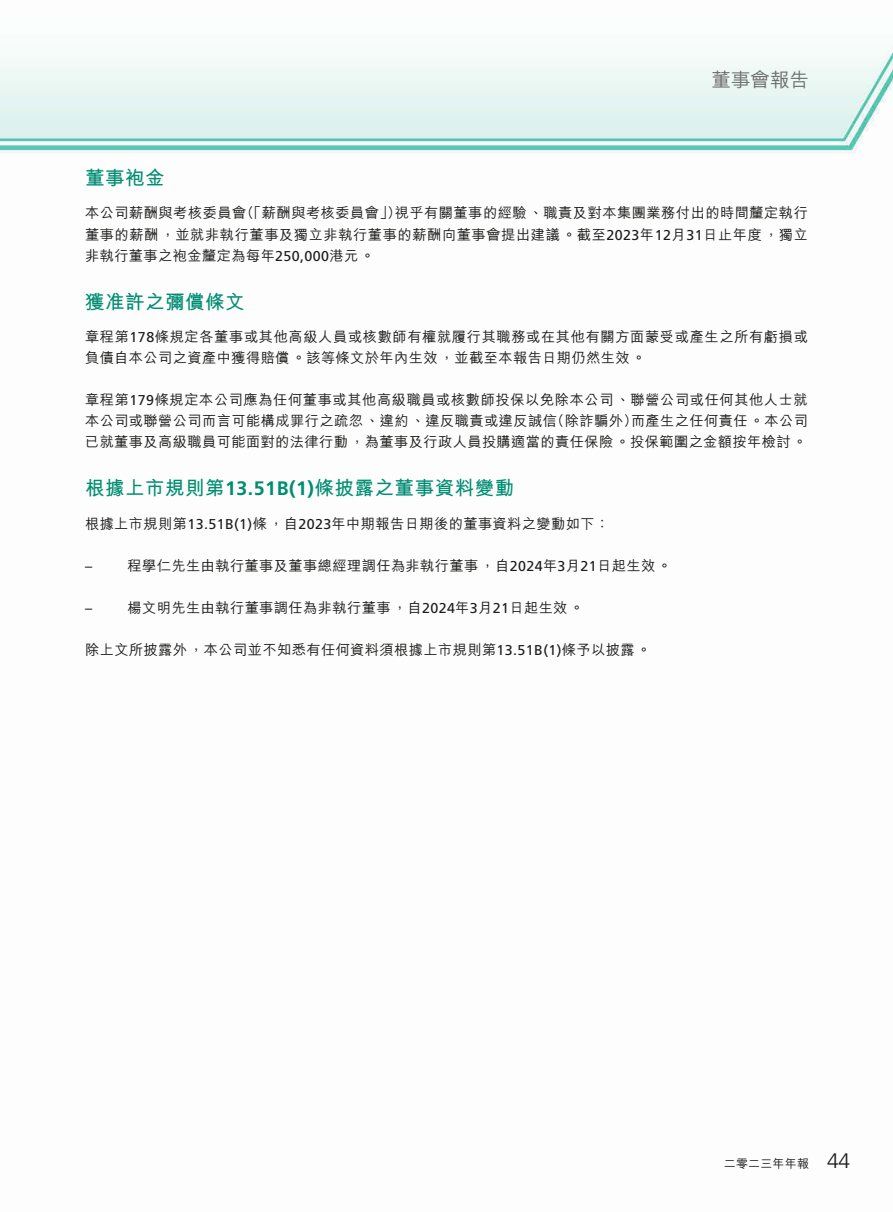
<style>
.page{position:relative;width:893px;height:1212px;background:#fff}
.page>*{position:absolute;margin:0;border:0;box-sizing:border-box;transform-origin:0 0}
.t1{font:700 19.5px "M Hei HK";letter-spacing:.025em;color:#008d72}
.t2{font:500 19.5px "M Hei HK";color:#6f6f6f}
.t3{font:500 14.25px/21px "M Hei HK";letter-spacing:.025em;color:#1c1c1b;text-align:justify}
.t4{font:14.25px "Frutiger LT Std";color:#1c1c1b}
.t5{font:500 12px "M Hei HK";letter-spacing:.015em;color:#1c1c1b}
.s1{font-family:"Frutiger LT Std";font-weight:400}
.s2{font-family:"Frutiger LT Std"}
.s3{font-family:"Frutiger LT Std";font-weight:300;font-size:21px}
</style>
<div class="page">
<img style="left:0;top:45px;width:893px;height:109px">
<h1 class="t2" style="left:711px;top:65px;width:99px">董事會報告</h1>
<h1 class="t1" style="left:85px;top:163px;width:81px">董事袍金</h1>
<p class="t3" style="left:85px;top:202px;width:724px">本公司薪酬與考核委員會（「薪酬與考核委員會」）視乎有關董事的經驗、職責及對本集團業務付出的時間釐定執行董事的薪酬，並就非執行董事及獨立非執行董事的薪酬向董事會提出建議。截至<span class="s1">2023</span>年<span class="s1">12</span>月<span class="s1">31</span>日止年度，獨立非執行董事之袍金釐定為每年<span class="s1">250,000</span>港元。</p>
<h1 class="t1" style="left:85px;top:287px;width:161px">獲准許之彌償條文</h1>
<p class="t3" style="left:85px;top:325px;width:724px">章程第<span class="s1">178</span>條規定各董事或其他高級人員或核數師有權就履行其職務或在其他有關方面蒙受或產生之所有虧損或負債自本公司之資產中獲得賠償。該等條文於年內生效，並截至本報告日期仍然生效。</p>
<p class="t3" style="left:85px;top:388px;width:725px">章程第<span class="s1">179</span>條規定本公司應為任何董事或其他高級職員或核數師投保以免除本公司、聯營公司或任何其他人士就本公司或聯營公司而言可能構成罪行之疏忽、違約、違反職責或違反誠信（除詐騙外）而產生之任何責任。本公司已就董事及高級職員可能面對的法律行動，為董事及行政人員投購適當的責任保險。投保範圍之金額按年檢討。</p>
<h1 class="t1" style="left:85px;top:474px;width:431px">根據上市規則第<span class="s2">13.51B(1)</span>條披露之董事資料變動</h1>
<p class="t3" style="left:85px;top:512px;width:526px">根據上市規則第<span class="s1">13.51B(1)</span>條，自<span class="s1">2023</span>年中期報告日期後的董事資料之變動如下：</p>
<p class="t4" style="left:85px;top:558px;width:9px">–</p>
<p class="t3" style="left:128px;top:554px;width:546px">程學仁先生由執行董事及董事總經理調任為非執行董事，自<span class="s1">2024</span>年<span class="s1">3</span>月<span class="s1">21</span>日起生效。</p>
<p class="t4" style="left:85px;top:600px;width:9px">–</p>
<p class="t3" style="left:128px;top:596px;width:458px">楊文明先生由執行董事調任為非執行董事，自<span class="s1">2024</span>年<span class="s1">3</span>月<span class="s1">21</span>日起生效。</p>
<p class="t3" style="left:85px;top:638px;width:567px">除上文所披露外，本公司並不知悉有任何資料須根據上市規則第<span class="s1">13.51B(1)</span>條予以披露。</p>
<p class="t5" style="left:724px;top:1155px;width:128px">二零二三年年報 <span class="s3">44</span></p>
</div>
